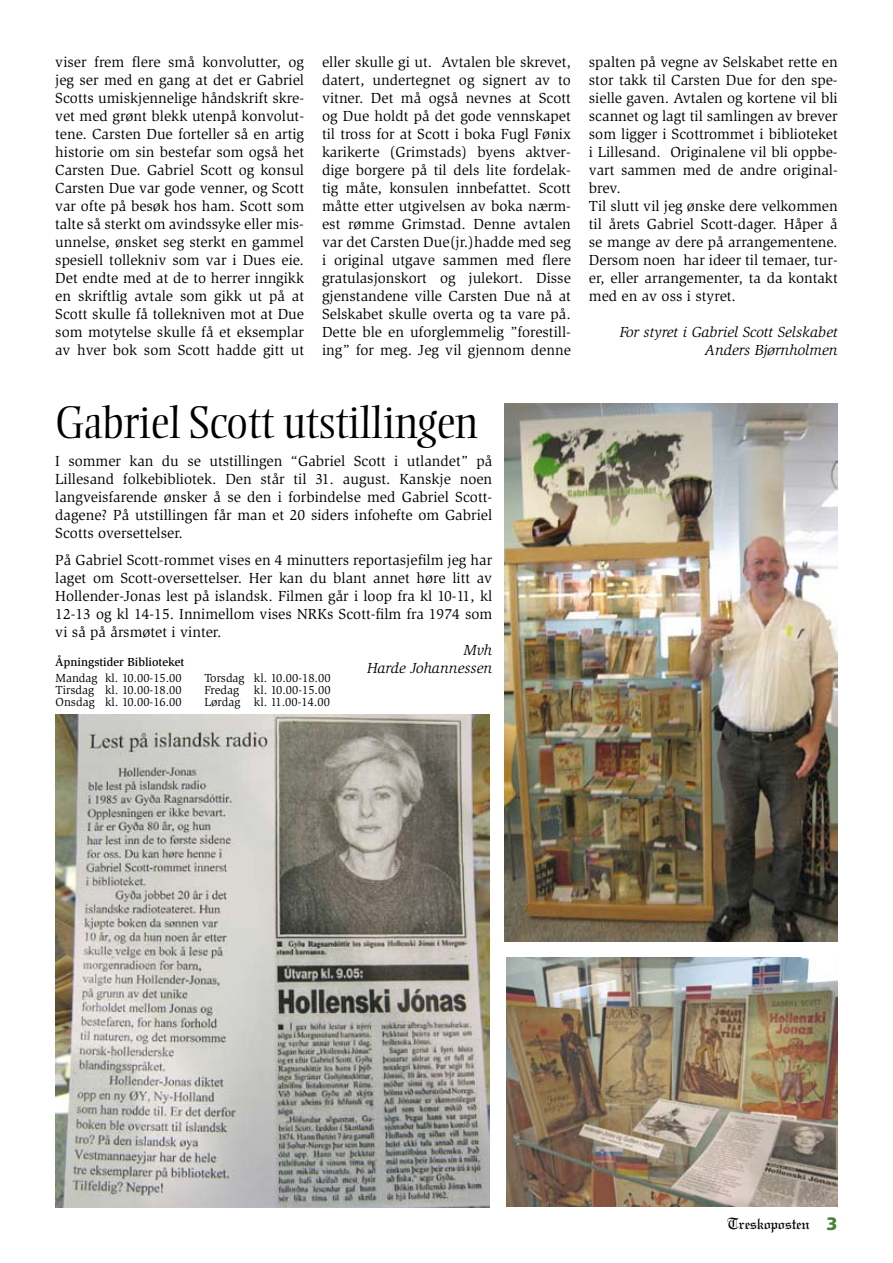
<style>
.page{position:relative;width:893px;height:1263px;background:#fff}
.page>*{position:absolute;margin:0;border:0;box-sizing:border-box;transform-origin:0 0}
.t1{font:300 45px "Ellington";color:#000}
.t2{font:17.25px "Linotext";letter-spacing:-.02em;color:#000;scale:.96 1}
.t3{font:15px/18px "Slimbach";color:#000;text-align:justify}
.t4{font:italic 15px/18px "Slimbach";color:#000;text-align:right}
.t5{font:12px/12px "Slimbach";color:#000;text-align:justify}
.t6{font:500 12px "Slimbach";color:#000}
.s1{font-family:"Frutiger";font-weight:900;font-size:18px;color:#488137}
</style>
<div class="page">
<img style="left:505px;top:404px;width:333px;height:537px">
<img style="left:55px;top:714px;width:434px;height:494px">
<img style="left:506px;top:958px;width:332px;height:248px">
<p class="t3" style="left:55px;top:53px;width:250px">viser frem flere små konvolutter, og jeg ser med en gang at det er Gabriel Scotts umiskjennelige håndskrift skre&shy;vet med grønt blekk utenpå konvolut&shy;tene. Carsten Due forteller så en artig historie om sin bestefar som også het Carsten Due. Gabriel Scott og konsul Carsten Due var gode venner, og Scott var ofte på besøk hos ham. Scott som talte så sterkt om avindssyke eller mis&shy;unnelse, ønsket seg sterkt en gammel spesiell tollekniv som var i Dues eie.<br>Det endte med at de to herrer inngikk en skriftlig avtale som gikk ut på at Scott skulle få tollekniven mot at Due som motytelse skulle få et eksemplar av hver bok som Scott hadde gitt ut</p>
<p class="t3" style="left:322px;top:53px;width:250px">eller skulle gi ut. Avtalen ble skrevet, datert, undertegnet og signert av to vitner. Det må også nevnes at Scott og Due holdt på det gode vennskapet til tross for at Scott i boka Fugl Fønix karikerte (Grimstads) byens aktver&shy;dige borgere på til dels lite fordelak&shy;tig måte, konsulen innbefattet. Scott måtte etter utgivelsen av boka nærm&shy;est rømme Grimstad. Denne avtalen var det Carsten Due(jr.)hadde med seg i original utgave sammen med flere gratulasjonskort og julekort. Disse gjenstandene ville Carsten Due nå at Selskabet skulle overta og ta vare på.<br>Dette ble en uforglemmelig ”forestill&shy;ing” for meg. Jeg vil gjennom denne</p>
<p class="t3" style="left:589px;top:53px;width:250px;text-align:left">spalten på vegne av Selskabet rette en stor takk til Carsten Due for den spe&shy;sielle gaven. Avtalen og kortene vil bli scannet og lagt til samlingen av brever som ligger i Scottrommet i biblioteket i Lillesand. Originalene vil bli oppbe&shy;vart sammen med de andre original&shy;brev.<br>Til slutt vil jeg ønske dere velkommen til årets Gabriel Scott-dager. Håper å se mange av dere på arrangementene.<br>Dersom noen har ideer til temaer, tur&shy;er, eller arrangementer, ta da kontakt med en av oss i styret.</p>
<p class="t4" style="left:620px;top:323px;width:219px">For styret i Gabriel Scott Selskabet<br>Anders Bjørnholmen</p>
<h1 class="t1" style="left:55px;top:397px;width:424px">Gabriel Scott utstillingen</h1>
<p class="t3" style="left:55px;top:452px;width:438px">I sommer kan du se utstillingen “Gabriel Scott i utlandet” på Lillesand folkebibliotek. Den står til 31. august. Kanskje noen langveisfarende ønsker å se den i forbindelse med Gabriel Scott&shy;dagene? På utstillingen får man et 20 siders infohefte om Gabriel Scotts oversettelser.</p>
<p class="t3" style="left:55px;top:551px;width:438px">På Gabriel Scott-rommet vises en 4 minutters reportasjefilm jeg har laget om Scott-oversettelser. Her kan du blant annet høre litt av Hollender-Jonas lest på islandsk. Filmen går i loop fra kl 10-11, kl 12-13 og kl 14-15. Innimellom vises NRKs Scott-film fra 1974 som vi så på årsmøtet i vinter.</p>
<p class="t4" style="left:367px;top:641px;width:127px">Mvh<br>Harde Johannessen</p>
<p class="t5" style="left:56px;top:672px;width:128px">Mandag kl. 10.00-15.00<br>Tirsdag kl. 10.00-18.00<br>Onsdag kl. 10.00-16.00</p>
<p class="t5" style="left:204px;top:672px;width:128px">Torsdag kl. 10.00-18.00<br>Fredag kl. 10.00-15.00<br>Lørdag kl. 11.00-14.00</p>
<p class="t6" style="left:55px;top:655px;width:131px">Åpningstider Biblioteket</p>
<p class="t2" style="left:727px;top:1213px;width:117px">Treskoposten <span class="s1">3</span></p>
</div>
